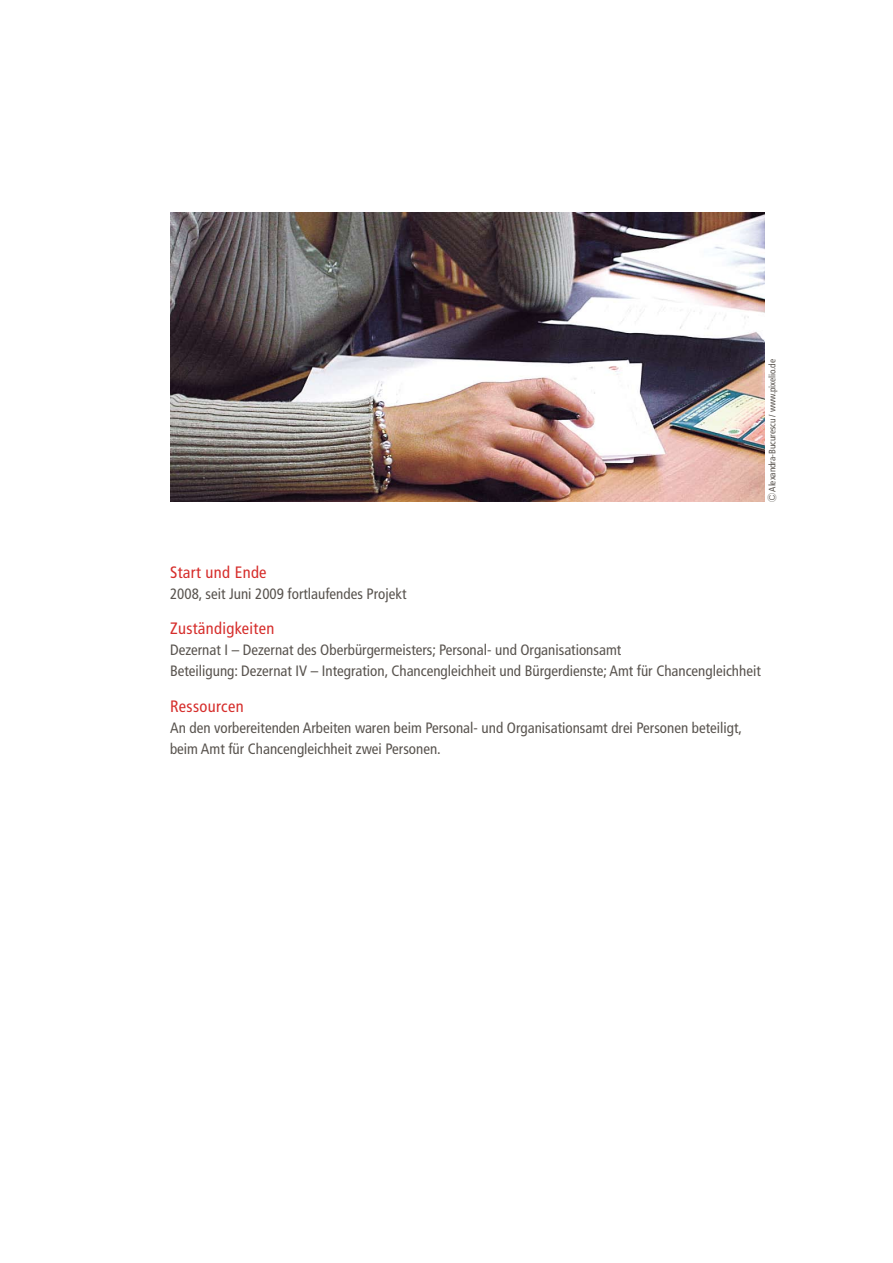
<style>
.page{position:relative;width:893px;height:1263px;background:#fff}
.page>*{position:absolute;margin:0;border:0;box-sizing:border-box;transform-origin:0 0}
.Zwischenhead_2_rot{font:condensed 16.5px "Frutiger";letter-spacing:.02em;color:#d62e2c}
.Copy{font:condensed 15px/21px "Frutiger";color:#59544f}
.Copy-2{font:condensed 9.3px "Frutiger";letter-spacing:-.01em;color:#59544f}
.s1{font-family:"Hira Kaku Pro W3";font-stretch:normal;font-size:9px}
</style>
<div class="page">
<img style="left:170px;top:213px;width:595px;height:289px">
<p class="Copy-2" style="left:767px;top:502px;width:144px;rotate:-90deg"><span class="s1">Ⓒ</span> Alexandra-Bucurescu / www.pixelio.de</p>
<p class="Zwischenhead_2_rot" style="left:170px;top:562px;width:98px">Start und Ende</p>
<p class="Copy" style="left:170px;top:583px;width:238px">2008, seit Juni 2009 fortlaufendes Projekt</p>
<p class="Zwischenhead_2_rot" style="left:170px;top:619px;width:106px">Zuständigkeiten</p>
<p class="Copy" style="left:170px;top:640px;width:592px">Dezernat I – Dezernat des Oberbürgermeisters; Personal- und Organisationsamt<br>Beteiligung: Dezernat IV – Integration, Chancengleichheit und Bürgerdienste; Amt für Chancengleichheit</p>
<p class="Zwischenhead_2_rot" style="left:170px;top:697px;width:75px">Ressourcen</p>
<p class="Copy" style="left:170px;top:717px;width:573px">An den vorbereitenden Arbeiten waren beim Personal- und Organisationsamt drei Personen beteiligt, beim Amt für Chancengleichheit zwei Personen.</p>
</div>
